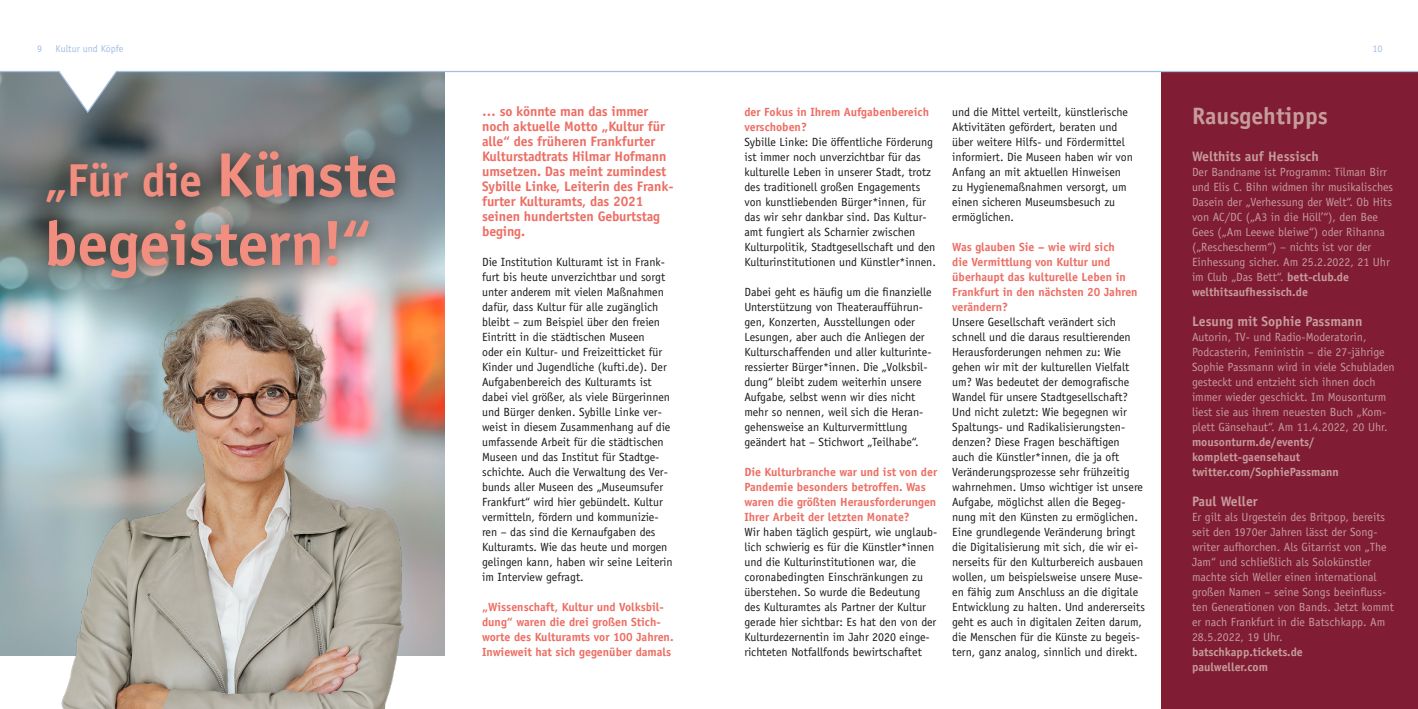
<style>
.page{position:relative;width:1418px;height:709px;background:#fff}
.page>*{position:absolute;margin:0;border:0;box-sizing:border-box;transform-origin:0 0}
.t1{font:700 62.5px "Officina Sans Std";letter-spacing:-.01em;color:#f28e80}
.t2{font:700 46.25px "Officina Sans Std";letter-spacing:-.015em;color:#f28e80}
.t3{font:700 23.75px "Officina Sans Std";color:#c69c9b}
.t4{font:700 13.75px/15px "Officina Sans Std";letter-spacing:-.01em;color:#ed6d63}
.t5{font:700 13.75px "Officina Sans Std";color:#c69c9b}
.t6{font:11.88px/15px "Officina Sans Std";color:#1a1a18}
.t7{font:11.88px/15px "Officina Sans Std";color:#c69c9b}
.t8{font:700 11.88px/15px "Officina Sans Std";color:#ed6d63}
.t9{font:700 11.88px/15px "Officina Sans Std";color:#c69c9b}
.t10{font:10px "Officina Sans Std";color:#a4bde3}
.s1{font-size:62.5px}
.s2{font-weight:700}
</style>
<div class="page">
<img style="left:0;top:114px;width:444px;height:171px">
<div style="left:1161px;top:0;width:256px;height:709px;background:#801c33"></div>
<img style="left:0;top:285px;width:445px;height:424px">
<svg style="left:26px;top:129px;width:390px;height:171px"></svg>
<svg style="left:0;top:0;width:1417px;height:114px"></svg>
<p class="t10" style="left:37px;top:42px;width:6px">9</p>
<p class="t10" style="left:56px;top:42px;width:69px">Kultur und Köpfe</p>
<p class="t10" style="left:1372px;top:42px;width:11px">10</p>
<h2 class="t2" style="left:44px;top:152px;width:355px">„Für die <span class="s1">Künste</span></h2>
<h1 class="t1" style="left:44px;top:205px;width:329px">begeistern!“</h1>
<p class="t4" style="left:482px;top:104px;width:193px">… so könnte man das immer noch aktuelle Motto „Kultur für alle“ des früheren Frankfurter<br>Kulturstadtrats Hilmar Hofmann umsetzen. Das meint zumindest<br>Sybille Linke, Leiterin des Frank&shy;furter Kulturamts, das 2021 seinen hundertsten Geburtstag beging.</p>
<p class="t6" style="left:482px;top:254px;width:192px">Die Institution Kulturamt ist in Frank&shy;furt bis heute unverzichtbar und sorgt unter anderem mit vielen Maßnahmen dafür, dass Kultur für alle zugänglich bleibt – zum Beispiel über den freien Eintritt in die städtischen Museen<br>oder ein Kultur- und Freizeitticket für Kinder und Jugendliche (kufti.de). Der Aufgabenbereich des Kulturamts ist dabei viel größer, als viele Bürgerinnen und Bürger denken. Sybille Linke ver&shy;weist in diesem Zusammenhang auf die umfassende Arbeit für die städtischen Museen und das Institut für Stadtge&shy;schichte. Auch die Verwaltung des Ver&shy;bunds aller Museen des „Museumsufer Frankfurt“ wird hier gebündelt. Kultur vermitteln, fördern und kommunizie&shy;ren – das sind die Kernaufgaben des Kulturamts. Wie das heute und morgen gelingen kann, haben wir seine Leiterin im Interview gefragt.</p>
<p class="t8" style="left:482px;top:599px;width:193px">„Wissenschaft, Kultur und Volksbil&shy;dung“ waren die drei großen Stich&shy;worte des Kulturamts vor 100 Jahren.<br>Inwieweit hat sich gegenüber damals</p>
<p class="t8" style="left:744px;top:104px;width:186px">der Fokus in Ihrem Aufgabenbereich verschoben?</p>
<p class="t6" style="left:744px;top:134px;width:193px">Sybille Linke: Die öffentliche Förderung ist immer noch unverzichtbar für das kulturelle Leben in unserer Stadt, trotz des traditionell großen Engagements von kunstliebenden Bürger*innen, für das wir sehr dankbar sind. Das Kultur&shy;amt fungiert als Scharnier zwischen Kulturpolitik, Stadtgesellschaft und den Kulturinstitutionen und Künstler*innen.</p>
<p class="t6" style="left:744px;top:284px;width:189px">Dabei geht es häufig um die finanzielle Unterstützung von Theateraufführun&shy;gen, Konzerten, Ausstellungen oder Lesungen, aber auch die Anliegen der Kulturschaffenden und aller kulturinte&shy;ressierter Bürger*innen. Die „Volksbil&shy;dung“ bleibt zudem weiterhin unsere Aufgabe, selbst wenn wir dies nicht mehr so nennen, weil sich die Heran&shy;gehensweise an Kulturvermittlung geändert hat – Stichwort „Teilhabe“.</p>
<p class="t8" style="left:744px;top:464px;width:194px">Die Kulturbranche war und ist von der Pandemie besonders betroffen. Was waren die größten Herausforderungen Ihrer Arbeit der letzten Monate?</p>
<p class="t6" style="left:744px;top:524px;width:194px">Wir haben täglich gespürt, wie unglaub&shy;lich schwierig es für die Künstler*innen und die Kulturinstitutionen war, die coronabedingten Einschränkungen zu überstehen. So wurde die Bedeutung des Kulturamtes als Partner der Kultur gerade hier sichtbar: Es hat den von der Kulturdezernentin im Jahr 2020 einge&shy;richteten Notfallfonds bewirtschaftet</p>
<p class="t6" style="left:952px;top:104px;width:182px">und die Mittel verteilt, künstlerische Aktivitäten gefördert, beraten und über weitere Hilfs- und Fördermittel informiert. Die Museen haben wir von Anfang an mit aktuellen Hinweisen zu Hygienemaßnahmen versorgt, um einen sicheren Museumsbesuch zu ermöglichen.</p>
<p class="t8" style="left:952px;top:239px;width:187px">Was glauben Sie – wie wird sich<br>die Vermittlung von Kultur und überhaupt das kulturelle Leben in<br>Frankfurt in den nächsten 20 Jahren verändern?</p>
<p class="t6" style="left:952px;top:314px;width:194px">Unsere Gesellschaft verändert sich schnell und die daraus resultierenden Herausforderungen nehmen zu: Wie gehen wir mit der kulturellen Vielfalt um? Was bedeutet der demografische Wandel für unsere Stadtgesellschaft?<br>Und nicht zuletzt: Wie begegnen wir Spaltungs- und Radikalisierungsten&shy;denzen? Diese Fragen beschäftigen auch die Künstler*innen, die ja oft Veränderungsprozesse sehr frühzeitig wahrnehmen. Umso wichtiger ist unsere Aufgabe, möglichst allen die Begeg&shy;nung mit den Künsten zu ermöglichen.<br>Eine grundlegende Veränderung bringt die Digitalisierung mit sich, die wir ei&shy;nerseits für den Kulturbereich ausbauen wollen, um beispielsweise unsere Muse&shy;en fähig zum Anschluss an die digitale Entwicklung zu halten. Und andererseits geht es auch in digitalen Zeiten darum, die Menschen für die Künste zu begeis&shy;tern, ganz analog, sinnlich und direkt.</p>
<h3 class="t3" style="left:1191px;top:101px;width:137px">Rausgehtipps</h3>
<p class="t5" style="left:1191px;top:148px;width:128px">Welthits auf Hessisch</p>
<p class="t7" style="left:1191px;top:164px;width:203px">Der Bandname ist Programm: Tilman Birr und Elis C. Bihn widmen ihr musikalisches Dasein der „Verhessung der Welt“. Ob Hits von AC/DC („A3 in die Höll’“), den Bee Gees („Am Leewe bleiwe“) oder Rihanna („Reschescherm“) – nichts ist vor der Einhessung sicher. Am 25.2.2022, 21 Uhr im Club „Das Bett“. <span class="s2">bett-club.de welthitsaufhessisch.de</span></p>
<p class="t5" style="left:1191px;top:313px;width:172px">Lesung mit Sophie Passmann</p>
<p class="t7" style="left:1191px;top:329px;width:204px">Autorin, TV- und Radio-Moderatorin, Podcasterin, Feministin – die 27-jährige Sophie Passmann wird in viele Schubladen gesteckt und entzieht sich ihnen doch immer wieder geschickt. Im Mousonturm liest sie aus ihrem neuesten Buch „Kom&shy;plett Gänsehaut“. Am 11.4.2022, 20 Uhr.</p>
<p class="t9" style="left:1191px;top:434px;width:148px">mousonturm.de/events/ komplett-gaensehaut twitter.com/SophiePassmann</p>
<p class="t5" style="left:1191px;top:493px;width:67px">Paul Weller</p>
<p class="t7" style="left:1191px;top:509px;width:203px">Er gilt als Urgestein des Britpop, bereits seit den 1970er Jahren lässt der Song&shy;writer aufhorchen. Als Gitarrist von „The Jam“ und schließlich als Solokünstler machte sich Weller einen international großen Namen – seine Songs beeinfluss&shy;ten Generationen von Bands. Jetzt kommt er nach Frankfurt in die Batschkapp. Am 28.5.2022, 19 Uhr.</p>
<p class="t9" style="left:1191px;top:644px;width:112px">batschkapp.tickets.de paulweller.com</p>
</div>
